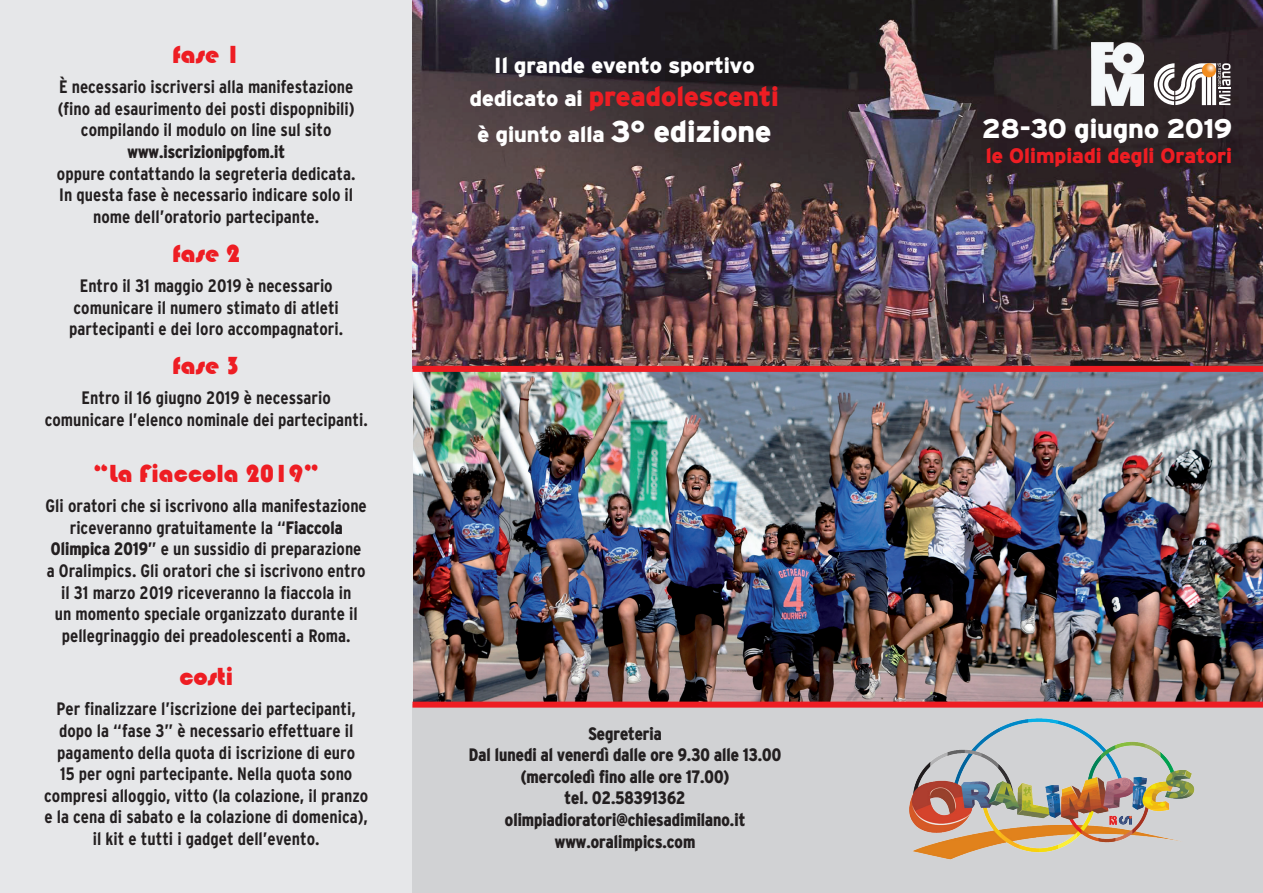
<style>
.page{position:relative;width:1263px;height:893px;background:#fff}
.page>*{position:absolute;margin:0;border:0;box-sizing:border-box;transform-origin:0 0}
.t1{font:900 27.45px "Interstate";color:#ee1d23}
.t2{font:900 27px "Interstate";color:#fff}
.t3{font:25.5px "Bauhaus 93";color:#ee1d23}
.t4{font:900 21.9px "Interstate";color:#fff}
.t5{font:900 21px "Interstate";color:#ee1d23}
.t6{font:700 condensed 18px/21.6px "Interstate";color:#231f20;text-align:center}
.t7{font:900 condensed 18px/21.6px "Interstate";color:#231f20;text-align:center}
.s1{font-weight:900}
.s2{font-size:21.9px;color:#fff}
.s3{font-size:30.15px}
</style>
<div class="page">
<img style="left:412px;top:0;width:851px;height:702px">
<div style="left:0;top:0;width:412px;height:893px;background:#e6e7e9"></div>
<div style="left:412px;top:705px;width:851px;height:188px;background:#d1d2d4"></div>
<img style="left:909px;top:718px;width:286px;height:142px">
<div style="left:412px;top:366px;width:851px;height:6px;background:#ee1d23"></div>
<div style="left:412px;top:702px;width:851px;height:6px;background:#ee1d23"></div>
<svg style="left:1154px;top:63px;width:76px;height:42px"></svg>
<svg style="left:1202px;top:63px;width:14px;height:14px"></svg>
<img style="left:1091px;top:42px;width:52px;height:63px">
<h3 class="t3" style="left:172px;top:40px;width:70px">fase 1</h3>
<p class="t6" style="left:58px;top:76px;width:298px">È necessario iscriversi alla manifestazione (fino ad esaurimento dei posti dispopnibili) compilando il modulo on line sul sito</p>
<p class="t7" style="left:128px;top:141px;width:159px">www.iscrizionipgfom.it</p>
<p class="t6" style="left:57px;top:162px;width:300px">oppure contattando la segreteria dedicata.<br>In questa fase è necessario indicare solo il nome dell’oratorio partecipante.</p>
<h3 class="t3" style="left:172px;top:239px;width:70px">fase 2</h3>
<p class="t6" style="left:69px;top:275px;width:275px">Entro il 31 maggio 2019 è necessario comunicare il numero stimato di atleti partecipanti e dei loro accompagnatori.</p>
<h3 class="t3" style="left:172px;top:351px;width:70px">fase 3</h3>
<p class="t6" style="left:45px;top:387px;width:325px">Entro il 16 giugno 2019 è necessario comunicare l’elenco nominale dei partecipanti.</p>
<h3 class="t3" style="left:93px;top:459px;width:228px">“La Fiaccola 2019”</h3>
<p class="t6" style="left:46px;top:495px;width:323px">Gli oratori che si iscrivono alla manifestazione riceveranno gratuitamente la “<span class="s1">Fiaccola Olimpica 2019</span>” e un sussidio di preparazione a Oralimpics. Gli oratori che si iscrivono entro il 31 marzo 2019 riceveranno la fiaccola in<br>un momento speciale organizzato durante il pellegrinaggio dei preadolescenti a Roma.</p>
<h3 class="t3" style="left:179px;top:662px;width:55px">costi</h3>
<p class="t6" style="left:44px;top:698px;width:326px">Per finalizzare l’iscrizione dei partecipanti, dopo la “fase 3” è necessario effettuare il pagamento della quota di iscrizione di euro<br>15 per ogni partecipante. Nella quota sono compresi alloggio, vitto (la colazione, il pranzo e la cena di sabato e la colazione di domenica), il kit e tutti i gadget dell’evento.</p>
<p class="t4" style="left:494px;top:53px;width:262px">Il grande evento sportivo</p>
<h1 class="t1" style="left:470px;top:81px;width:310px"><span class="s2">dedicato ai</span> preadolescenti</h1>
<p class="t4" style="left:477px;top:122px;width:295px">è giunto alla <span class="s3">3° edizione</span></p>
<p class="t7" style="left:469px;top:722px;width:314px">Segreteria<br>Dal lunedi al venerdì dalle ore 9.30 alle 13.00 (mercoledì fino alle ore 17.00)<br>tel. 02.58391362 olimpiadioratori@chiesadimilano.it www.oralimpics.com</p>
<h2 class="t2" style="left:982px;top:113px;width:251px">28-30 giugno 2019</h2>
<p class="t5" style="left:986px;top:144px;width:248px">le Olimpiadi degli Oratori</p>
</div>
